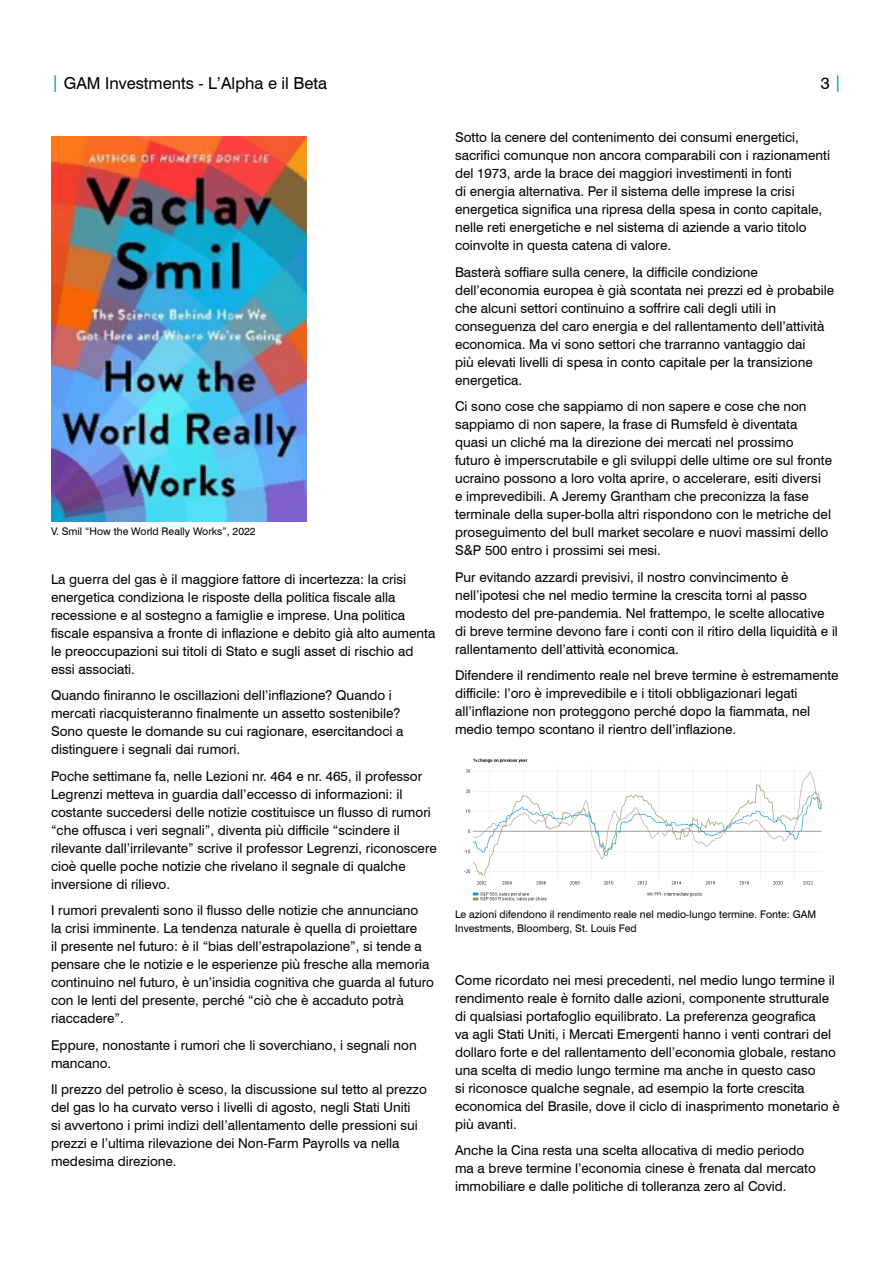
<style>
.page{position:relative;width:893px;height:1263px;background:#fff}
.page>*{position:absolute;margin:0;border:0;box-sizing:border-box;transform-origin:0 0}
.t1{font:16.5px "Swiss 721 BT";color:#000}
.BODY_text{font:13.5px/18px "Swiss 721 BT";color:#000}
.BODY_text-2{font:10.5px/13.5px "Swiss 721 BT";color:#000}
.DISCLAIMER{font:10.5px "Swiss 721 BT";color:#000}
.s1{color:#0087c7}
</style>
<div class="page">
<img style="left:464px;top:758px;width:358px;height:143px">
<img style="left:51px;top:136px;width:255px;height:386px">
<p class="t1" style="left:51px;top:73px;width:277px"><span class="s1">|</span> GAM Investments - L’Alpha e il Beta</p>
<p class="t1" style="left:821px;top:73px;width:22px">3 <span class="s1">|</span></p>
<p class="BODY_text" style="left:455px;top:128px;width:376px">Sotto la cenere del contenimento dei consumi energetici, sacrifici comunque non ancora comparabili con i razionamenti del 1973, arde la brace dei maggiori investimenti in fonti<br>di energia alternativa. Per il sistema delle imprese la crisi energetica significa una ripresa della spesa in conto capitale, nelle reti energetiche e nel sistema di aziende a vario titolo coinvolte in questa catena di valore.</p>
<p class="BODY_text" style="left:455px;top:263px;width:381px">Basterà soffiare sulla cenere, la difficile condizione dell’economia europea è già scontata nei prezzi ed è probabile che alcuni settori continuino a soffrire cali degli utili in conseguenza del caro energia e del rallentamento dell’attività economica. Ma vi sono settori che trarranno vantaggio dai<br>più elevati livelli di spesa in conto capitale per la transizione energetica.</p>
<p class="BODY_text" style="left:455px;top:397px;width:379px">Ci sono cose che sappiamo di non sapere e cose che non sappiamo di non sapere, la frase di Rumsfeld è diventata quasi un cliché ma la direzione dei mercati nel prossimo<br>futuro è imperscrutabile e gli sviluppi delle ultime ore sul fronte ucraino possono a loro volta aprire, o accelerare, esiti diversi<br>e imprevedibili. A Jeremy Grantham che preconizza la fase terminale della super-bolla altri rispondono con le metriche del proseguimento del bull market secolare e nuovi massimi dello S&amp;P 500 entro i prossimi sei mesi.</p>
<p class="BODY_text" style="left:455px;top:568px;width:385px">Pur evitando azzardi previsivi, il nostro convincimento è nell’ipotesi che nel medio termine la crescita torni al passo modesto del pre-pandemia. Nel frattempo, le scelte allocative di breve termine devono fare i conti con il ritiro della liquidità e il rallentamento dell’attività economica.</p>
<p class="BODY_text" style="left:455px;top:666px;width:385px">Difendere il rendimento reale nel breve termine è estremamente difficile: l’oro è imprevedibile e i titoli obbligazionari legati all’inflazione non proteggono perché dopo la fiammata, nel medio tempo scontano il rientro dell’inflazione.</p>
<p class="DISCLAIMER" style="left:51px;top:525px;width:206px">V. Smil “How the World Really Works”, 2022</p>
<p class="BODY_text" style="left:51px;top:570px;width:386px">La guerra del gas è il maggiore fattore di incertezza: la crisi energetica condiziona le risposte della politica fiscale alla recessione e al sostegno a famiglie e imprese. Una politica fiscale espansiva a fronte di inflazione e debito già alto aumenta le preoccupazioni sui titoli di Stato e sugli asset di rischio ad essi associati.</p>
<p class="BODY_text" style="left:51px;top:686px;width:354px">Quando finiranno le oscillazioni dell’inflazione? Quando i mercati riacquisteranno finalmente un assetto sostenibile?<br>Sono queste le domande su cui ragionare, esercitandoci a distinguere i segnali dai rumori.</p>
<p class="BODY_text" style="left:51px;top:767px;width:387px">Poche settimane fa, nelle Lezioni nr. 464 e nr. 465, il professor Legrenzi metteva in guardia dall’eccesso di informazioni: il costante succedersi delle notizie costituisce un flusso di rumori “che offusca i veri segnali”, diventa più difficile “scindere il rilevante dall’irrilevante” scrive il professor Legrenzi, riconoscere cioè quelle poche notizie che rivelano il segnale di qualche inversione di rilievo.</p>
<p class="BODY_text" style="left:51px;top:901px;width:385px">I rumori prevalenti sono il flusso delle notizie che annunciano<br>la crisi imminente. La tendenza naturale è quella di proiettare<br>il presente nel futuro: è il “bias dell’estrapolazione”, si tende a pensare che le notizie e le esperienze più fresche alla memoria continuino nel futuro, è un’insidia cognitiva che guarda al futuro con le lenti del presente, perché “ciò che è accaduto potrà riaccadere”.</p>
<p class="BODY_text" style="left:51px;top:1036px;width:367px">Eppure, nonostante i rumori che li soverchiano, i segnali non mancano.</p>
<p class="BODY_text" style="left:51px;top:1080px;width:377px">Il prezzo del petrolio è sceso, la discussione sul tetto al prezzo del gas lo ha curvato verso i livelli di agosto, negli Stati Uniti<br>si avvertono i primi indizi dell’allentamento delle pressioni sui prezzi e l’ultima rilevazione dei Non-Farm Payrolls va nella medesima direzione.</p>
<p class="BODY_text-2" style="left:455px;top:907px;width:363px">Le azioni difendono il rendimento reale nel medio-lungo termine. Fonte: GAM<br>Investments, Bloomberg, St. Louis Fed</p>
<p class="BODY_text" style="left:455px;top:971px;width:386px">Come ricordato nei mesi precedenti, nel medio lungo termine il rendimento reale è fornito dalle azioni, componente strutturale di qualsiasi portafoglio equilibrato. La preferenza geografica<br>va agli Stati Uniti, i Mercati Emergenti hanno i venti contrari del dollaro forte e del rallentamento dell’economia globale, restano una scelta di medio lungo termine ma anche in questo caso<br>si riconosce qualche segnale, ad esempio la forte crescita economica del Brasile, dove il ciclo di inasprimento monetario è più avanti.</p>
<p class="BODY_text" style="left:455px;top:1141px;width:362px">Anche la Cina resta una scelta allocativa di medio periodo ma a breve termine l’economia cinese è frenata dal mercato immobiliare e dalle politiche di tolleranza zero al Covid.</p>
</div>
